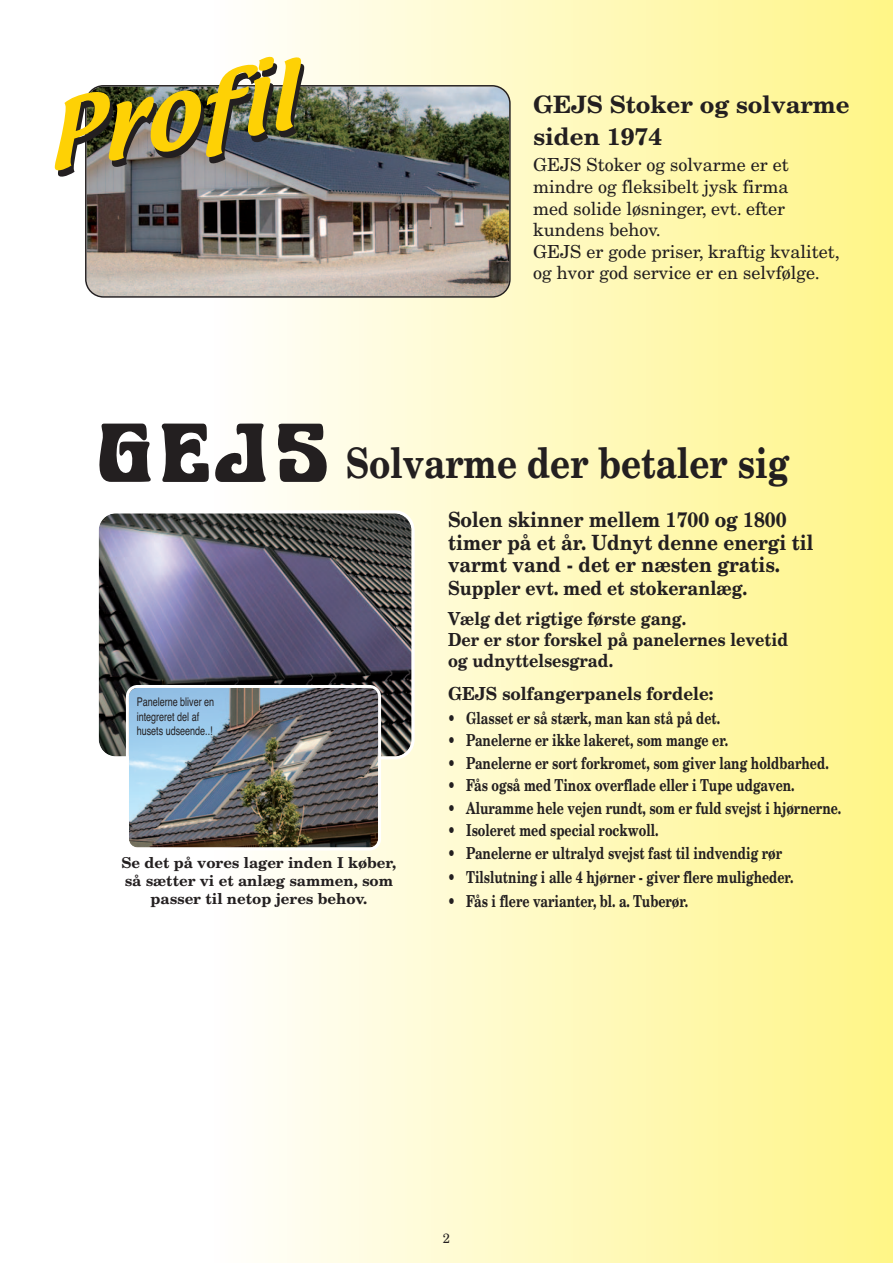
<style>
.page{position:relative;width:893px;height:1263px;background:#fff}
.page>*{position:absolute;margin:0;border:0;box-sizing:border-box;transform-origin:0 0}
.t1{font:italic 82.65px "Textile";color:#fed105}
.t2{font:700 42px "New Century Schlbk";color:#231f20;scale:.83 1}
.t3{font:700 24px/32.1px "New Century Schlbk";color:#231f20}
.t4{font:700 21px "New Century Schlbk";color:#231f20;scale:.9 1}
.t5{font:700 19.5px "New Century Schlbk";color:#231f20;scale:.9 1}
.t6{font:18px "New Century Schlbk";color:#231f20}
.t7{font:700 18px "New Century Schlbk";color:#231f20;scale:.9 1}
.t8{font:700 18px "New Century Schlbk";color:#231f20;scale:.94 1}
.t9{font:700 16.5px "New Century Schlbk";color:#231f20;scale:.75 1}
.t10{font:700 15px "New Century Schlbk";color:#231f20}
.t11{font:13.5px "New Century Schlbk";color:#231f20;scale:.95 1}
.t12{font:12px "Helvetica";color:#231f20;scale:.75 1}
</style>
<div class="page">
<div style="left:213px;top:0;width:680px;height:1263px;background:linear-gradient(to right,#fffefe,#fff587)"></div>
<img style="left:85px;top:85px;width:426px;height:213px">
<svg style="left:99px;top:424px;width:52px;height:58px"></svg>
<svg style="left:162px;top:423px;width:105px;height:59px"></svg>
<svg style="left:277px;top:424px;width:50px;height:58px;background:#6b6863"></svg>
<img style="left:98px;top:510px;width:317px;height:249px">
<img style="left:126px;top:685px;width:255px;height:165px">
<p class="t1" style="left:34px;top:96px;width:253px;rotate:-10deg">Profil</p>
<p class="t3" style="left:533px;top:90px;width:318px">GEJS Stoker og solvarme siden 1974</p>
<p class="t6" style="left:533px;top:158px;width:257px">GEJS Stoker og solvarme er et</p>
<p class="t6" style="left:533px;top:180px;width:257px">mindre og fleksibelt jysk firma</p>
<p class="t6" style="left:533px;top:201px;width:254px">med solide løsninger, evt. efter</p>
<p class="t6" style="left:533px;top:223px;width:129px">kundens behov.</p>
<p class="t6" style="left:533px;top:244px;width:308px">GEJS er gode priser, kraftig kvalitet,</p>
<p class="t6" style="left:533px;top:266px;width:288px">og hvor god service er en selvfølge.</p>
<p class="t2" style="left:346px;top:447px;width:535px">Solvarme der betaler sig</p>
<p class="t4" style="left:448px;top:512px;width:378px">Solen skinner mellem 1700 og 1800</p>
<p class="t4" style="left:448px;top:534px;width:408px">timer på et år. Udnyt denne energi til</p>
<p class="t4" style="left:448px;top:557px;width:371px">varmt vand - det er næsten gratis.</p>
<p class="t5" style="left:448px;top:580px;width:334px">Suppler evt. med et stokeranlæg.</p>
<p class="t7" style="left:448px;top:611px;width:266px">Vælg det rigtige første gang.</p>
<p class="t7" style="left:448px;top:632px;width:380px">Der er stor forskel på panelernes levetid</p>
<p class="t7" style="left:448px;top:653px;width:185px">og udnyttelsesgrad.</p>
<p class="t8" style="left:448px;top:686px;width:284px">GEJS solfangerpanels fordele:</p>
<p class="t9" style="left:448px;top:712px;width:364px">• Glasset er så stærk, man kan stå på det.</p>
<p class="t9" style="left:448px;top:734px;width:375px">• Panelerne er ikke lakeret, som mange er.</p>
<p class="t9" style="left:448px;top:757px;width:509px">• Panelerne er sort forkromet, som giver lang holdbarhed.</p>
<p class="t9" style="left:448px;top:779px;width:464px">• Fås også med Tinox overflade eller i Tupe udgaven.</p>
<p class="t9" style="left:448px;top:802px;width:526px">• Aluramme hele vejen rundt, som er fuld svejst i hjørnerne.</p>
<p class="t9" style="left:448px;top:824px;width:282px">• Isoleret med special rockwoll.</p>
<p class="t9" style="left:448px;top:847px;width:447px">• Panelerne er ultralyd svejst fast til indvendig rør</p>
<p class="t9" style="left:448px;top:871px;width:462px">• Tilslutning i alle 4 hjørner - giver flere muligheder.</p>
<p class="t9" style="left:448px;top:895px;width:322px">• Fås i flere varianter, bl. a. Tuberør.</p>
<p class="t12" style="left:137px;top:698px;width:105px">Panelerne bliver en</p>
<p class="t12" style="left:137px;top:712px;width:85px">integreret del af</p>
<p class="t12" style="left:137px;top:726px;width:103px">husets udseende..!</p>
<p class="t10" style="left:122px;top:856px;width:276px">Se det på vores lager inden I køber,</p>
<p class="t10" style="left:125px;top:874px;width:270px">så sætter vi et anlæg sammen, som</p>
<p class="t10" style="left:151px;top:892px;width:218px">passer til netop jeres behov.</p>
<p class="t11" style="left:443px;top:1232px;width:9px">2</p>
</div>
